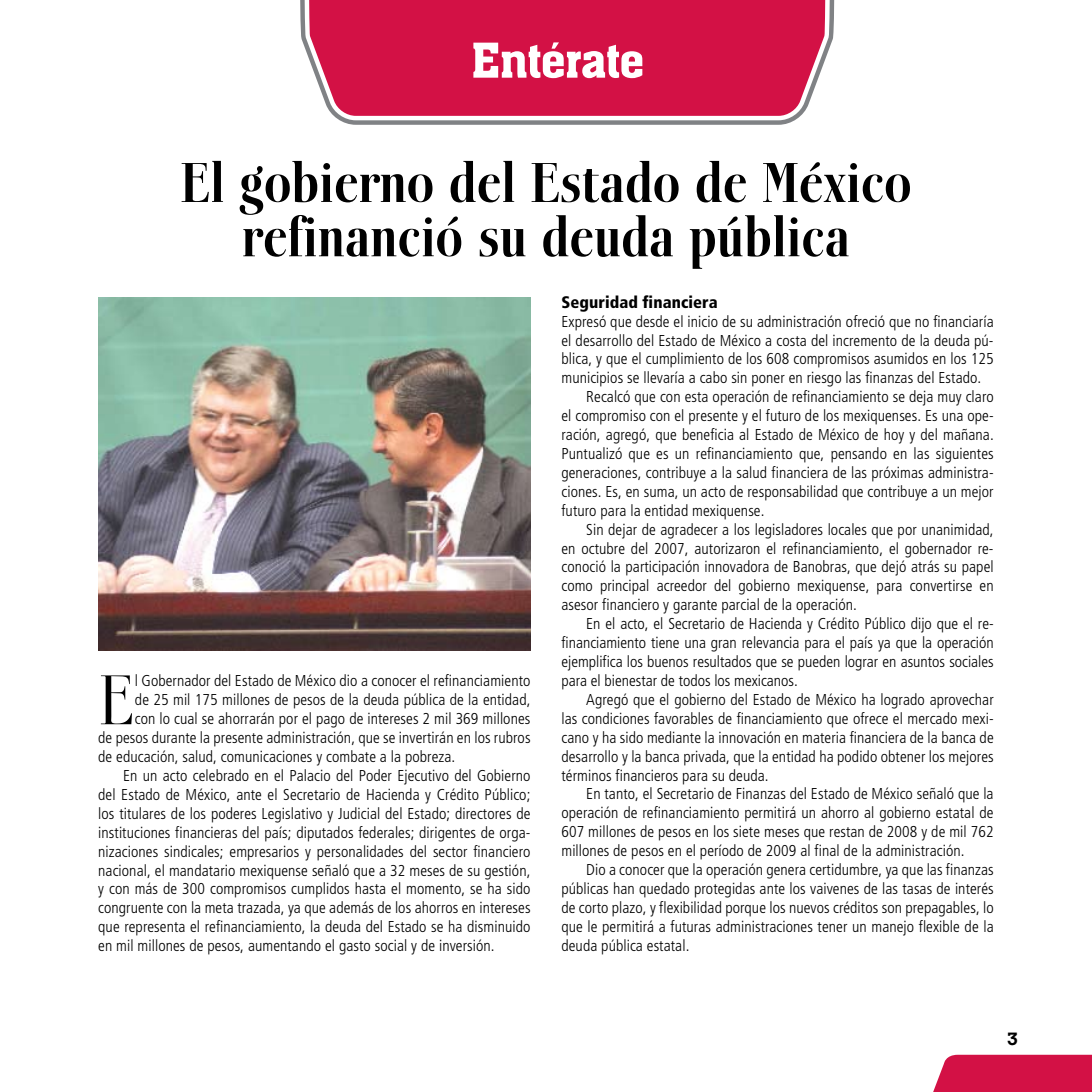
<style>
.page{position:relative;width:1092px;height:1092px;background:#fff}
.page>*{position:absolute;margin:0;border:0;box-sizing:border-box;transform-origin:0 0}
.t1{font:300 70.17px "Boberia LL";color:#000}
.t2{font:600 56px/54.2px "Boberia LL";color:#000;text-align:center}
.t3{font:52.5px "Aachen Medium Plain";color:#fff}
.t4{font:700 17.5px "Calvert";color:#000}
.t5{font:900 condensed 16.62px "Frutiger LT";letter-spacing:.005em;color:#000}
.t6{font:300 condensed 15.75px "Frutiger LT";letter-spacing:.005em;color:#000}
</style>
<div class="page">
<svg style="left:300px;top:0;width:534px;height:125px"></svg>
<svg style="left:304px;top:0;width:525px;height:120px"></svg>
<div style="left:309px;top:0;width:516px;height:116px;background:#d31145"></div>
<svg style="left:933px;top:1054px;width:158px;height:37px;background:#d62151"></svg>
<img style="left:98px;top:297px;width:432px;height:353px">
<h3 class="t3" style="left:471px;top:32px;width:174px">Entérate</h3>
<h2 class="t2" style="left:180px;top:156px;width:732px">El gobierno del Estado de México refinanció su deuda pública</h2>
<p class="t5" style="left:561px;top:292px;width:158px">Seguridad financiera</p>
<p class="t6" style="left:561px;top:312px;width:433px">Expresó que desde el inicio de su administración ofreció que no financiaría</p>
<p class="t6" style="left:561px;top:331px;width:433px">el desarrollo del Estado de México a costa del incremento de la deuda pú-</p>
<p class="t6" style="left:561px;top:350px;width:433px">blica, y que el cumplimiento de los 608 compromisos asumidos en los 125</p>
<p class="t6" style="left:561px;top:369px;width:421px">municipios se llevaría a cabo sin poner en riesgo las finanzas del Estado.</p>
<p class="t6" style="left:586px;top:388px;width:409px">Recalcó que con esta operación de refinanciamiento se deja muy claro</p>
<p class="t6" style="left:561px;top:407px;width:433px">el compromiso con el presente y el futuro de los mexiquenses. Es una ope-</p>
<p class="t6" style="left:561px;top:425px;width:434px">ración, agregó, que beneficia al Estado de México de hoy y del mañana.</p>
<p class="t6" style="left:561px;top:444px;width:434px">Puntualizó que es un refinanciamiento que, pensando en las siguientes</p>
<p class="t6" style="left:561px;top:463px;width:434px">generaciones, contribuye a la salud financiera de las próximas administra-</p>
<p class="t6" style="left:561px;top:482px;width:433px">ciones. Es, en suma, un acto de responsabilidad que contribuye a un mejor</p>
<p class="t6" style="left:561px;top:501px;width:204px">futuro para la entidad mexiquense.</p>
<p class="t6" style="left:586px;top:520px;width:409px">Sin dejar de agradecer a los legisladores locales que por unanimidad,</p>
<p class="t6" style="left:561px;top:539px;width:433px">en octubre del 2007, autorizaron el refinanciamiento, el gobernador re-</p>
<p class="t6" style="left:561px;top:558px;width:433px">conoció la participación innovadora de Banobras, que dejó atrás su papel</p>
<p class="t6" style="left:561px;top:577px;width:433px">como principal acreedor del gobierno mexiquense, para convertirse en</p>
<p class="t6" style="left:561px;top:596px;width:297px">asesor financiero y garante parcial de la operación.</p>
<p class="t6" style="left:586px;top:614px;width:409px">En el acto, el Secretario de Hacienda y Crédito Público dijo que el re-</p>
<p class="t6" style="left:561px;top:633px;width:433px">financiamiento tiene una gran relevancia para el país ya que la operación</p>
<p class="t6" style="left:561px;top:652px;width:434px">ejemplifica los buenos resultados que se pueden lograr en asuntos sociales</p>
<p class="t6" style="left:561px;top:671px;width:238px">para el bienestar de todos los mexicanos.</p>
<p class="t6" style="left:586px;top:690px;width:409px">Agregó que el gobierno del Estado de México ha logrado aprovechar</p>
<p class="t6" style="left:561px;top:709px;width:434px">las condiciones favorables de financiamiento que ofrece el mercado mexi-</p>
<p class="t6" style="left:561px;top:728px;width:434px">cano y ha sido mediante la innovación en materia financiera de la banca de</p>
<p class="t6" style="left:561px;top:747px;width:434px">desarrollo y la banca privada, que la entidad ha podido obtener los mejores</p>
<p class="t6" style="left:561px;top:766px;width:209px">términos financieros para su deuda.</p>
<p class="t6" style="left:586px;top:785px;width:409px">En tanto, el Secretario de Finanzas del Estado de México señaló que la</p>
<p class="t6" style="left:561px;top:803px;width:433px">operación de refinanciamiento permitirá un ahorro al gobierno estatal de</p>
<p class="t6" style="left:561px;top:822px;width:433px">607 millones de pesos en los siete meses que restan de 2008 y de mil 762</p>
<p class="t6" style="left:561px;top:841px;width:404px">millones de pesos en el período de 2009 al final de la administración.</p>
<p class="t6" style="left:586px;top:860px;width:409px">Dio a conocer que la operación genera certidumbre, ya que las finanzas</p>
<p class="t6" style="left:561px;top:879px;width:434px">públicas han quedado protegidas ante los vaivenes de las tasas de interés</p>
<p class="t6" style="left:561px;top:898px;width:434px">de corto plazo, y flexibilidad porque los nuevos créditos son prepagables, lo</p>
<p class="t6" style="left:561px;top:917px;width:433px">que le permitirá a futuras administraciones tener un manejo flexible de la</p>
<p class="t6" style="left:561px;top:936px;width:129px">deuda pública estatal.</p>
<h1 class="t1" style="left:98px;top:662px;width:38px">E</h1>
<p class="t6" style="left:135px;top:672px;width:397px">l Gobernador del Estado de México dio a conocer el refinanciamiento</p>
<p class="t6" style="left:135px;top:691px;width:397px">de 25 mil 175 millones de pesos de la deuda pública de la entidad,</p>
<p class="t6" style="left:135px;top:709px;width:397px">con lo cual se ahorrarán por el pago de intereses 2 mil 369 millones</p>
<p class="t6" style="left:98px;top:728px;width:434px">de pesos durante la presente administración, que se invertirán en los rubros</p>
<p class="t6" style="left:98px;top:747px;width:358px">de educación, salud, comunicaciones y combate a la pobreza.</p>
<p class="t6" style="left:123px;top:766px;width:409px">En un acto celebrado en el Palacio del Poder Ejecutivo del Gobierno</p>
<p class="t6" style="left:98px;top:785px;width:433px">del Estado de México, ante el Secretario de Hacienda y Crédito Público;</p>
<p class="t6" style="left:98px;top:804px;width:433px">los titulares de los poderes Legislativo y Judicial del Estado; directores de</p>
<p class="t6" style="left:98px;top:823px;width:434px">instituciones financieras del país; diputados federales; dirigentes de orga-</p>
<p class="t6" style="left:98px;top:842px;width:434px">nizaciones sindicales; empresarios y personalidades del sector financiero</p>
<p class="t6" style="left:98px;top:861px;width:433px">nacional, el mandatario mexiquense señaló que a 32 meses de su gestión,</p>
<p class="t6" style="left:98px;top:880px;width:434px">y con más de 300 compromisos cumplidos hasta el momento, se ha sido</p>
<p class="t6" style="left:98px;top:898px;width:434px">congruente con la meta trazada, ya que además de los ahorros en intereses</p>
<p class="t6" style="left:98px;top:917px;width:433px">que representa el refinanciamiento, la deuda del Estado se ha disminuido</p>
<p class="t6" style="left:98px;top:936px;width:398px">en mil millones de pesos, aumentando el gasto social y de inversión.</p>
<p class="t4" style="left:1007px;top:1028px;width:12px">3</p>
</div>
